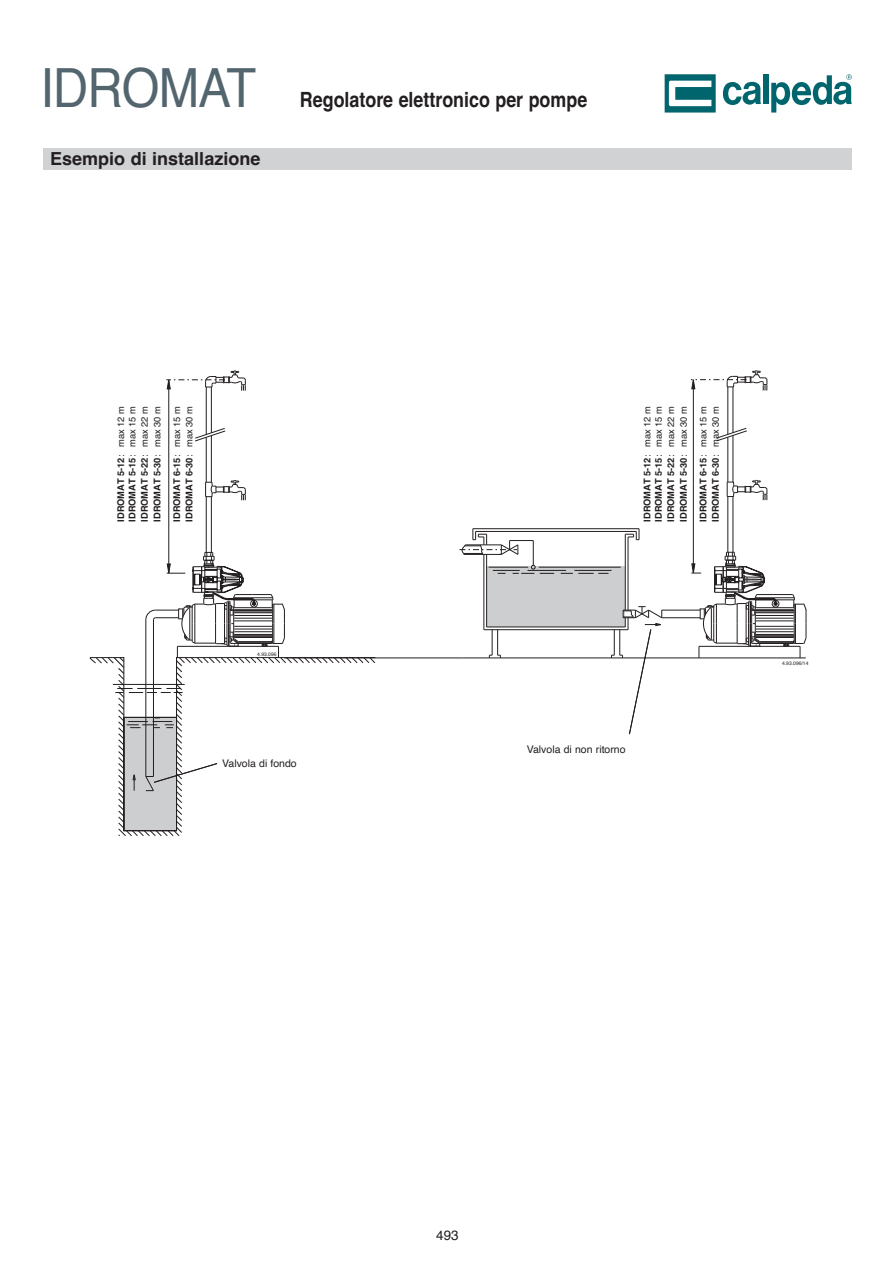
<style>
.page{position:relative;width:896px;height:1265px;background:#fff}
.page>*{position:absolute;margin:0;border:0;box-sizing:border-box;transform-origin:0 0}
.t1{font:54px "Helvetica";letter-spacing:-.015em;color:#53656e;scale:.9 1}
.t2{font:700 21px "Helvetica";color:#231f20;scale:.85 1}
.t3{font:700 18px "Helvetica";color:#231f20}
.t4{font:13.5px "Helvetica";color:#231f20}
.t5{font:10.5px "Helvetica";color:#231f20}
.t6{font:700 9.3px "Helvetica";color:#231f20}
.t7{font:4.95px "Helvetica";color:#231f20}
.s1{font-weight:400}
</style>
<div class="page">
<hr style="left:211px;top:387px;width:1px;height:46px;background:#231f20">
<hr style="left:211px;top:435px;width:1px;height:47px;background:#231f20">
<hr style="left:211px;top:497px;width:1px;height:55px;background:#231f20">
<hr style="left:206px;top:387px;width:1px;height:47px;background:#231f20">
<hr style="left:206px;top:437px;width:1px;height:45px;background:#231f20">
<hr style="left:206px;top:497px;width:1px;height:55px;background:#231f20">
<svg style="left:205px;top:479px;width:41px;height:22px"></svg>
<svg style="left:195px;top:427px;width:31px;height:15px"></svg>
<hr style="left:168px;top:485px;width:1px;height:88px;background:#231f20">
<hr style="left:168px;top:380px;width:1px;height:105px;background:#231f20">
<svg style="left:166px;top:370px;width:80px;height:21px"></svg>
<hr style="left:473px;top:528px;width:166px;height:1px;background:#231f20">
<hr style="left:732px;top:387px;width:1px;height:46px;background:#231f20">
<hr style="left:732px;top:435px;width:1px;height:47px;background:#231f20">
<hr style="left:732px;top:496px;width:1px;height:56px;background:#231f20">
<hr style="left:727px;top:387px;width:1px;height:47px;background:#231f20">
<hr style="left:727px;top:437px;width:1px;height:45px;background:#231f20">
<hr style="left:727px;top:496px;width:1px;height:56px;background:#231f20">
<svg style="left:726px;top:479px;width:41px;height:22px"></svg>
<svg style="left:716px;top:427px;width:31px;height:15px"></svg>
<hr style="left:693px;top:485px;width:1px;height:88px;background:#231f20">
<hr style="left:693px;top:380px;width:1px;height:105px;background:#231f20">
<svg style="left:691px;top:370px;width:76px;height:21px"></svg>
<svg style="left:90px;top:529px;width:716px;height:307px"></svg>
<div style="left:43px;top:148px;width:808px;height:22px;background:#d1d2d4"></div>
<div style="left:763px;top:74px;width:5px;height:30px;background:#00656d"></div>
<svg style="left:722px;top:82px;width:39px;height:23px"></svg>
<svg style="left:771px;top:74px;width:80px;height:39px"></svg>
<svg style="left:664px;top:74px;width:51px;height:39px"></svg>
<p class="t1" style="left:40px;top:66px;width:241px">IDROMAT</p>
<p class="t3" style="left:50px;top:152px;width:212px">Esempio di installazione</p>
<p class="t2" style="left:300px;top:91px;width:339px">Regolatore elettronico per pompe</p>
<p class="t6" style="left:117px;top:522px;width:117px;rotate:-90deg">IDROMAT 5-12<span class="s1">: max 12 m</span></p>
<p class="t6" style="left:141px;top:522px;width:117px;rotate:-90deg">IDROMAT 5-22<span class="s1">: max 22 m</span></p>
<p class="t6" style="left:173px;top:522px;width:117px;rotate:-90deg">IDROMAT 6-15<span class="s1">: max 15 m</span></p>
<p class="t6" style="left:129px;top:522px;width:117px;rotate:-90deg">IDROMAT 5-15<span class="s1">: max 15 m</span></p>
<p class="t6" style="left:154px;top:522px;width:117px;rotate:-90deg">IDROMAT 5-30<span class="s1">: max 30 m</span></p>
<p class="t6" style="left:186px;top:522px;width:117px;rotate:-90deg">IDROMAT 6-30<span class="s1">: max 30 m</span></p>
<p class="t6" style="left:655px;top:522px;width:117px;rotate:-90deg">IDROMAT 5-15<span class="s1">: max 15 m</span></p>
<p class="t6" style="left:643px;top:522px;width:117px;rotate:-90deg">IDROMAT 5-12<span class="s1">: max 12 m</span></p>
<p class="t6" style="left:667px;top:522px;width:117px;rotate:-90deg">IDROMAT 5-22<span class="s1">: max 22 m</span></p>
<p class="t6" style="left:699px;top:522px;width:117px;rotate:-90deg">IDROMAT 6-15<span class="s1">: max 15 m</span></p>
<p class="t6" style="left:680px;top:522px;width:117px;rotate:-90deg">IDROMAT 5-30<span class="s1">: max 30 m</span></p>
<p class="t6" style="left:712px;top:522px;width:117px;rotate:-90deg">IDROMAT 6-30<span class="s1">: max 30 m</span></p>
<p class="t7" style="left:257px;top:652px;width:21px">4.93.096</p>
<p class="t5" style="left:222px;top:759px;width:76px">Valvola di fondo</p>
<p class="t5" style="left:527px;top:745px;width:100px">Valvola di non ritorno</p>
<p class="t7" style="left:782px;top:661px;width:28px">4.93.096/14</p>
<p class="t4" style="left:436px;top:1229px;width:24px">493</p>
</div>
